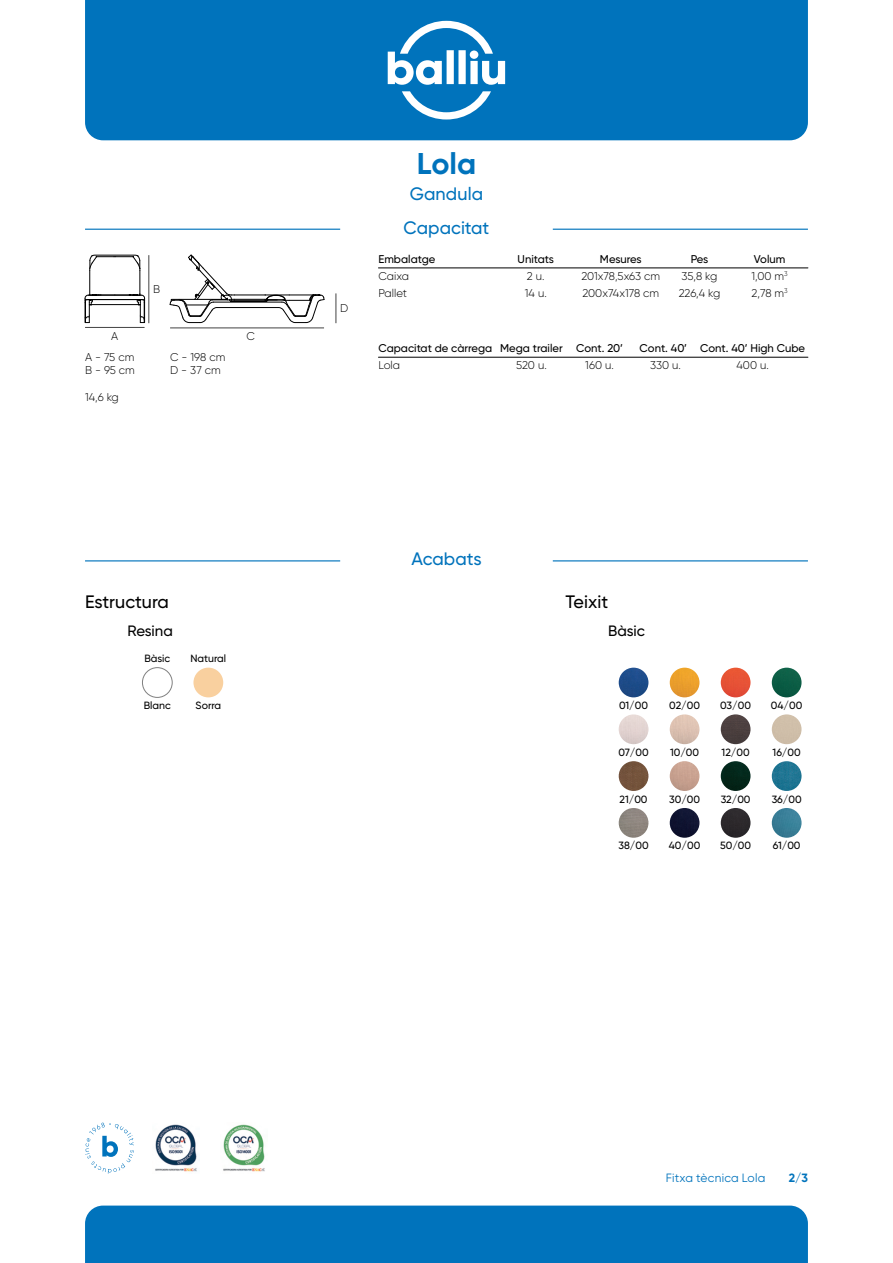
<style>
.page{position:relative;width:893px;height:1263px;background:#fff}
.page>*{position:absolute;margin:0;border:0;box-sizing:border-box;transform-origin:0 0}
.t1{font:700 30px "Gilroy";color:#0073bc}
.t2{font:500 18px/33.6px "Gilroy";color:#0073bc;text-align:center}
.t3{font:500 18px "Gilroy";color:#000}
.t4{font:500 15px "Gilroy";color:#000}
.t5{font:12px "Gilroy";letter-spacing:.015em;color:#0073bc}
.t6{font:700 12px "Gilroy";color:#0073bc}
.t7{font:300 11.25px/13.5px "Gilroy";color:#000}
.t8{font:500 11.25px "Gilroy";color:#000}
.t9{font:500 10.5px "Gilroy";color:#000}
</style>
<div class="page">
<div style="left:85px;top:0;width:723px;height:140px;background:#0073bc"></div>
<svg style="left:388px;top:21px;width:117px;height:98px"></svg>
<hr style="left:553px;top:229px;width:255px;height:1px;background:#0073bc">
<hr style="left:85px;top:229px;width:255px;height:1px;background:#0073bc">
<hr style="left:170px;top:327px;width:154px;height:1px;background:#434343">
<hr style="left:85px;top:327px;width:60px;height:1px;background:#434343">
<hr style="left:148px;top:255px;width:1px;height:68px;background:#434343">
<hr style="left:336px;top:293px;width:1px;height:30px;background:#434343">
<hr style="left:378px;top:267px;width:430px;height:1px;background:#000">
<hr style="left:378px;top:357px;width:430px;height:1px;background:#000">
<div style="left:85px;top:1205px;width:723px;height:58px;background:#0073bc"></div>
<svg style="left:85px;top:1122px;width:49px;height:52px"></svg>
<img style="left:223px;top:1124px;width:42px;height:48px">
<img style="left:155px;top:1124px;width:45px;height:48px">
<div style="left:193px;top:668px;width:30px;height:29px;background:#f9d09f;border-radius:50%"></div>
<div style="left:142px;top:667px;width:30px;height:31px;border:1px solid #808080;border-radius:50%"></div>
<img style="left:619px;top:668px;width:29px;height:29px;border-radius:15px">
<img style="left:670px;top:668px;width:29px;height:29px;border-radius:15px">
<img style="left:721px;top:668px;width:29px;height:29px;border-radius:15px">
<img style="left:772px;top:668px;width:29px;height:29px;border-radius:15px">
<img style="left:619px;top:714px;width:29px;height:30px;border-radius:15px">
<img style="left:670px;top:714px;width:29px;height:30px;border-radius:15px">
<img style="left:721px;top:714px;width:29px;height:30px;border-radius:15px">
<img style="left:772px;top:714px;width:29px;height:30px;border-radius:15px">
<img style="left:619px;top:761px;width:29px;height:30px;border-radius:15px">
<img style="left:670px;top:761px;width:29px;height:30px;border-radius:15px">
<img style="left:721px;top:761px;width:29px;height:30px;border-radius:15px">
<img style="left:772px;top:761px;width:29px;height:30px;border-radius:15px">
<img style="left:619px;top:808px;width:29px;height:30px;border-radius:15px">
<img style="left:670px;top:808px;width:29px;height:30px;border-radius:15px">
<img style="left:721px;top:808px;width:29px;height:30px;border-radius:15px">
<img style="left:772px;top:808px;width:29px;height:30px;border-radius:15px">
<hr style="left:553px;top:560px;width:255px;height:1px;background:#0073bc">
<hr style="left:85px;top:560px;width:255px;height:1px;background:#0073bc">
<svg style="left:84px;top:254px;width:61px;height:69px"></svg>
<svg style="left:169px;top:254px;width:156px;height:69px"></svg>
<p class="t7" style="left:111px;top:329px;width:9px">A</p>
<p class="t7" style="left:85px;top:350px;width:51px">A - 75 cm<br>B - 95 cm</p>
<p class="t7" style="left:85px;top:390px;width:35px">14,6 kg</p>
<p class="t7" style="left:153px;top:283px;width:9px">B</p>
<p class="t7" style="left:170px;top:350px;width:57px">C - 198 cm<br>D - 37 cm</p>
<p class="t7" style="left:247px;top:329px;width:10px">C</p>
<h2 class="t3" style="left:85px;top:591px;width:85px">Estructura</h2>
<h3 class="t4" style="left:128px;top:621px;width:47px">Resina</h3>
<p class="t9" style="left:144px;top:652px;width:27px">Bàsic</p>
<p class="t9" style="left:190px;top:652px;width:37px">Natural</p>
<p class="t9" style="left:144px;top:699px;width:29px">Blanc</p>
<p class="t9" style="left:195px;top:699px;width:27px">Sorra</p>
<p class="t7" style="left:340px;top:301px;width:10px">D</p>
<h1 class="t1" style="left:417px;top:145px;width:61px">Lola</h1>
<h2 class="t2" style="left:404px;top:177px;width:87px">Gandula<br>Capacitat</h2>
<p class="t8" style="left:378px;top:252px;width:58px">Embalatge</p>
<p class="t8" style="left:518px;top:252px;width:38px">Unitats</p>
<p class="t8" style="left:600px;top:252px;width:43px">Mesures</p>
<p class="t8" style="left:691px;top:252px;width:19px">Pes</p>
<p class="t8" style="left:754px;top:252px;width:33px">Volum</p>
<p class="t7" style="left:378px;top:269px;width:32px">Caixa</p>
<p class="t7" style="left:527px;top:269px;width:19px">2 u.</p>
<p class="t7" style="left:581px;top:269px;width:80px">201x78,5x63 cm</p>
<p class="t7" style="left:682px;top:269px;width:37px">35,8 kg</p>
<p class="t7" style="left:751px;top:269px;width:38px">1,00 m<sup>3</sup></p>
<p class="t7" style="left:378px;top:286px;width:30px">Pallet</p>
<p class="t7" style="left:525px;top:286px;width:23px">14 u.</p>
<p class="t7" style="left:582px;top:286px;width:78px">200x74x178 cm</p>
<p class="t7" style="left:679px;top:286px;width:43px">226,4 kg</p>
<p class="t7" style="left:752px;top:286px;width:38px">2,78 m<sup>3</sup></p>
<p class="t8" style="left:378px;top:341px;width:246px">Capacitat de càrrega Mega trailer Cont. 20’</p>
<p class="t8" style="left:640px;top:341px;width:167px">Cont. 40’ Cont. 40’ High Cube</p>
<p class="t7" style="left:378px;top:358px;width:23px">Lola</p>
<p class="t7" style="left:516px;top:358px;width:32px">520 u.</p>
<p class="t7" style="left:585px;top:358px;width:30px">160 u.</p>
<p class="t7" style="left:650px;top:358px;width:32px">330 u.</p>
<p class="t7" style="left:736px;top:358px;width:34px">400 u.</p>
<h2 class="t2" style="left:411px;top:542px;width:72px">Acabats</h2>
<h2 class="t3" style="left:566px;top:591px;width:44px">Teixit</h2>
<h3 class="t4" style="left:608px;top:621px;width:39px">Bàsic</h3>
<p class="t9" style="left:619px;top:699px;width:30px">01/00</p>
<p class="t9" style="left:669px;top:699px;width:32px">02/00</p>
<p class="t9" style="left:720px;top:699px;width:32px">03/00</p>
<p class="t9" style="left:771px;top:699px;width:33px">04/00</p>
<p class="t9" style="left:618px;top:746px;width:32px">07/00</p>
<p class="t9" style="left:670px;top:746px;width:31px">10/00</p>
<p class="t9" style="left:722px;top:746px;width:30px">12/00</p>
<p class="t9" style="left:773px;top:746px;width:30px">16/00</p>
<p class="t9" style="left:620px;top:792px;width:29px">21/00</p>
<p class="t9" style="left:669px;top:792px;width:33px">30/00</p>
<p class="t9" style="left:721px;top:792px;width:31px">32/00</p>
<p class="t9" style="left:772px;top:792px;width:32px">36/00</p>
<p class="t9" style="left:618px;top:839px;width:32px">38/00</p>
<p class="t9" style="left:669px;top:839px;width:33px">40/00</p>
<p class="t9" style="left:720px;top:839px;width:32px">50/00</p>
<p class="t9" style="left:773px;top:839px;width:29px">61/00</p>
<p class="t5" style="left:666px;top:1170px;width:101px">Fitxa tècnica Lola</p>
<p class="t6" style="left:789px;top:1170px;width:20px">2/3</p>
</div>
